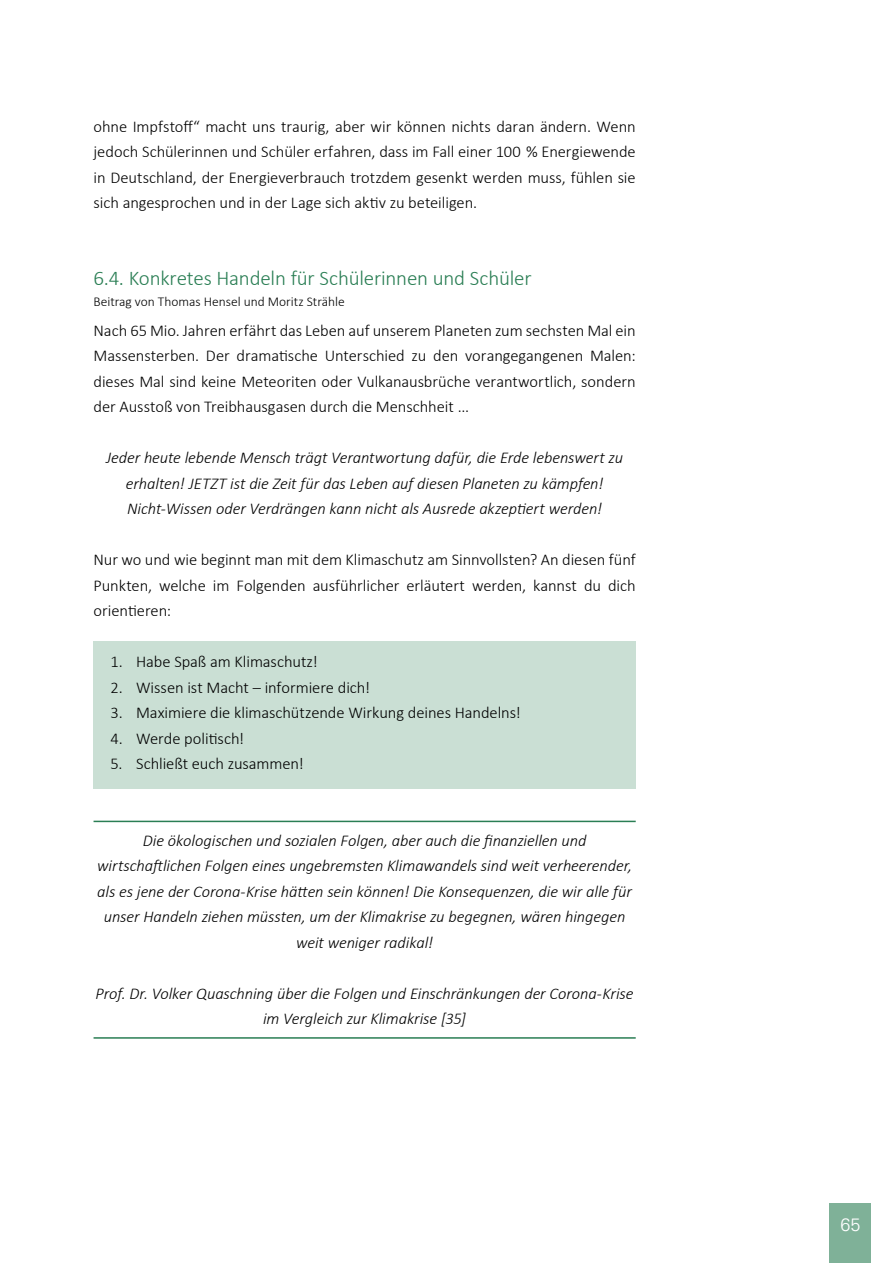
<style>
.page{position:relative;width:893px;height:1263px;background:#fff}
.page>*{position:absolute;margin:0;border:0;box-sizing:border-box;transform-origin:0 0}
.t1{font:300 21px "Calibri";letter-spacing:-.01em;color:#2a7e54}
.t2{font:300 18px "Univers";color:#fff}
.t3{font:300 16.5px/25.5px "Calibri";letter-spacing:-.005em;color:#000;text-align:justify}
.t4{font:italic 300 16.5px/25.5px "Calibri";letter-spacing:-.005em;color:#000;text-align:center}
.t5{font:300 13.5px "Calibri";color:#000}
</style>
<div class="page">
<div style="left:830px;top:1203px;width:41px;height:60px;background:#7fb198"></div>
<div style="left:94px;top:641px;width:542px;height:148px;background:#cadfd4"></div>
<hr style="left:94px;top:1037px;width:542px;height:2px;background:#2a7e54">
<hr style="left:94px;top:821px;width:542px;height:1px;background:#2a7e54">
<p class="t3" style="left:94px;top:113px;width:544px">ohne Impfstoff“ macht uns traurig, aber wir können nichts daran ändern. Wenn jedoch Schülerinnen und Schüler erfahren, dass im Fall einer 100 % Energiewende in Deutschland, der Energieverbrauch trotzdem gesenkt werden muss, fühlen sie sich angesprochen und in der Lage sich aktiv zu beteiligen.</p>
<p class="t1" style="left:94px;top:265px;width:440px">6.4. Konkretes Handeln für Schülerinnen und Schüler</p>
<p class="t5" style="left:94px;top:293px;width:253px">Beitrag von Thomas Hensel und Moritz Strähle</p>
<p class="t3" style="left:94px;top:317px;width:544px">Nach 65 Mio. Jahren erfährt das Leben auf unserem Planeten zum sechsten Mal ein Massensterben. Der dramatische Unterschied zu den vorangegangenen Malen: dieses Mal sind keine Meteoriten oder Vulkanausbrüche verantwortlich, sondern der Ausstoß von Treibhausgasen durch die Menschheit ...</p>
<p class="t4" style="left:106px;top:445px;width:519px">Jeder heute lebende Mensch trägt Verantwortung dafür, die Erde lebenswert zu erhalten! JETZT ist die Zeit für das Leben auf diesen Planeten zu kämpfen!<br>Nicht-Wissen oder Verdrängen kann nicht als Ausrede akzeptiert werden!</p>
<p class="t3" style="left:94px;top:547px;width:544px">Nur wo und wie beginnt man mit dem Klimaschutz am Sinnvollsten? An diesen fünf Punkten, welche im Folgenden ausführlicher erläutert werden, kannst du dich orientieren:</p>
<p class="t3" style="left:111px;top:649px;width:209px">1. Habe Spaß am Klimaschutz!</p>
<p class="t3" style="left:111px;top:674px;width:261px">2. Wissen ist Macht – informiere dich!</p>
<p class="t3" style="left:111px;top:700px;width:412px">3. Maximiere die klimaschützende Wirkung deines Handelns!</p>
<p class="t3" style="left:111px;top:725px;width:135px">4. Werde politisch!</p>
<p class="t3" style="left:111px;top:751px;width:195px">5. Schließt euch zusammen!</p>
<p class="t4" style="left:97px;top:827px;width:537px">Die ökologischen und sozialen Folgen, aber auch die finanziellen und wirtschaftlichen Folgen eines ungebremsten Klimawandels sind weit verheerender, als es jene der Corona-Krise hätten sein können! Die Konsequenzen, die wir alle für unser Handeln ziehen müssten, um der Klimakrise zu begegnen, wären hingegen weit weniger radikal!</p>
<p class="t4" style="left:96px;top:980px;width:539px">Prof. Dr. Volker Quaschning über die Folgen und Einschränkungen der Corona-Krise im Vergleich zur Klimakrise [35]</p>
<p class="t2" style="left:840px;top:1213px;width:22px">65</p>
</div>
